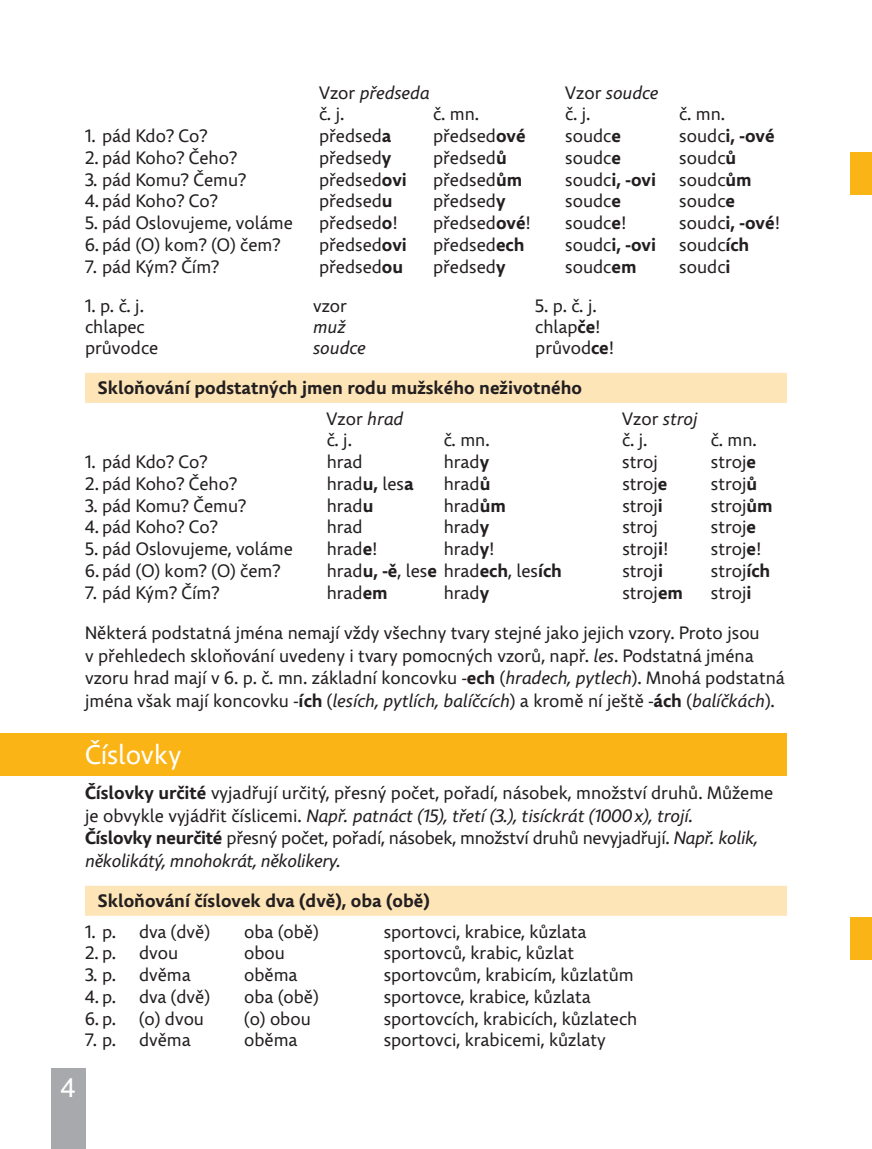
<style>
.page{position:relative;width:872px;height:1149px;background:#fff}
.page>*{position:absolute;margin:0;border:0;box-sizing:border-box;transform-origin:0 0}
.t1{font:27px "Comenia Sans";letter-spacing:-.005em;color:#fff}
.t2{font:18px/22.5px "Comenia Sans";color:#231f20}
.t3{font:700 18px/30.3px "Comenia Sans";color:#231f20}
.t4{font:italic 18px "Comenia Sans";color:#231f20}
.s1{font-style:normal}
.s2{font-weight:700}
.s3{font-weight:400}
.s4{font-weight:400;font-style:italic}
.s5{font-style:italic}
</style>
<div class="page">
<div style="left:51px;top:1067px;width:34px;height:81px;background:#a8a9ad"></div>
<div style="left:850px;top:152px;width:22px;height:43px;background:#fbb416"></div>
<div style="left:850px;top:916px;width:22px;height:43px;background:#fbb416"></div>
<div style="left:0;top:732px;width:787px;height:43px;background:#fbb416"></div>
<div style="left:85px;top:373px;width:702px;height:30px;background:#fee5b8"></div>
<div style="left:85px;top:885px;width:702px;height:30px;background:#fee5b8"></div>
<p class="t4" style="left:319px;top:81px;width:112px"><span class="s1">Vzor</span> předseda</p>
<p class="t4" style="left:565px;top:81px;width:95px"><span class="s1">Vzor</span> soudce</p>
<p class="t2" style="left:319px;top:103px;width:27px">č. j.</p>
<p class="t2" style="left:433px;top:103px;width:47px">č. mn.</p>
<p class="t2" style="left:565px;top:103px;width:27px">č. j.</p>
<p class="t2" style="left:679px;top:103px;width:47px">č. mn.</p>
<p class="t2" style="left:85px;top:125px;width:124px">1. pád Kdo? Co?</p>
<p class="t2" style="left:319px;top:125px;width:74px">předsed<span class="s2">a</span></p>
<p class="t2" style="left:433px;top:125px;width:94px">předsed<span class="s2">ové</span></p>
<p class="t2" style="left:565px;top:125px;width:57px">soudc<span class="s2">e</span></p>
<p class="t3" style="left:679px;top:121px;width:97px"><span class="s3">soudc</span>i, -ové</p>
<p class="t2" style="left:85px;top:147px;width:153px">2. pád Koho? Čeho?</p>
<p class="t2" style="left:319px;top:147px;width:74px">předsed<span class="s2">y</span></p>
<p class="t2" style="left:433px;top:147px;width:75px">předsed<span class="s2">ů</span></p>
<p class="t2" style="left:565px;top:147px;width:57px">soudc<span class="s2">e</span></p>
<p class="t2" style="left:679px;top:147px;width:58px">soudc<span class="s2">ů</span></p>
<p class="t2" style="left:85px;top:168px;width:163px">3. pád Komu? Čemu?</p>
<p class="t2" style="left:319px;top:168px;width:89px">předsed<span class="s2">ovi</span></p>
<p class="t2" style="left:433px;top:168px;width:91px">předsed<span class="s2">ům</span></p>
<p class="t3" style="left:565px;top:165px;width:92px"><span class="s3">soudc</span>i, -ovi</p>
<p class="t2" style="left:679px;top:168px;width:74px">soudc<span class="s2">ům</span></p>
<p class="t2" style="left:85px;top:190px;width:134px">4. pád Koho? Co?</p>
<p class="t2" style="left:319px;top:190px;width:75px">předsed<span class="s2">u</span></p>
<p class="t2" style="left:433px;top:190px;width:74px">předsed<span class="s2">y</span></p>
<p class="t2" style="left:565px;top:190px;width:57px">soudc<span class="s2">e</span></p>
<p class="t2" style="left:679px;top:190px;width:57px">soudc<span class="s2">e</span></p>
<p class="t2" style="left:85px;top:212px;width:209px">5. pád Oslovujeme, voláme</p>
<p class="t2" style="left:319px;top:212px;width:80px">předsed<span class="s2">o</span>!</p>
<p class="t2" style="left:433px;top:212px;width:99px">předsed<span class="s2">ové</span>!</p>
<p class="t2" style="left:565px;top:212px;width:63px">soudc<span class="s2">e</span>!</p>
<p class="t2" style="left:679px;top:212px;width:102px">soudc<span class="s2">i, -ové</span>!</p>
<p class="t2" style="left:85px;top:234px;width:197px">6. pád (O) kom? (O) čem?</p>
<p class="t2" style="left:319px;top:234px;width:89px">předsed<span class="s2">ovi</span></p>
<p class="t2" style="left:433px;top:234px;width:93px">předsed<span class="s2">ech</span></p>
<p class="t3" style="left:565px;top:230px;width:92px"><span class="s3">soudc</span>i, -ovi</p>
<p class="t2" style="left:679px;top:234px;width:72px">soudc<span class="s2">ích</span></p>
<p class="t2" style="left:85px;top:255px;width:136px">7. pád Kým? Čím?</p>
<p class="t2" style="left:319px;top:255px;width:86px">předsed<span class="s2">ou</span></p>
<p class="t2" style="left:433px;top:255px;width:74px">předsed<span class="s2">y</span></p>
<p class="t2" style="left:565px;top:255px;width:73px">soudc<span class="s2">em</span></p>
<p class="t2" style="left:679px;top:255px;width:53px">soudc<span class="s2">i</span></p>
<p class="t2" style="left:85px;top:294px;width:60px">1. p. č. j.</p>
<p class="t2" style="left:313px;top:294px;width:35px">vzor</p>
<p class="t2" style="left:535px;top:294px;width:63px">5. p. č. j.</p>
<p class="t2" style="left:85px;top:315px;width:61px">chlapec</p>
<p class="t4" style="left:313px;top:315px;width:34px">muž</p>
<p class="t2" style="left:535px;top:315px;width:67px">chlap<span class="s2">če</span>!</p>
<p class="t2" style="left:85px;top:336px;width:75px">průvodce</p>
<p class="t4" style="left:313px;top:336px;width:54px">soudce</p>
<p class="t2" style="left:535px;top:336px;width:81px">průvod<span class="s2">ce</span>!</p>
<p class="t3" style="left:327px;top:373px;width:257px;text-indent:-229px">Skloňování podstatných jmen rodu mužského neživotného<br><span class="s3">Vzor</span> <span class="s4">hrad</span></p>
<p class="t4" style="left:622px;top:407px;width:77px"><span class="s1">Vzor</span> stroj</p>
<p class="t2" style="left:327px;top:429px;width:27px">č. j.</p>
<p class="t2" style="left:444px;top:429px;width:47px">č. mn.</p>
<p class="t2" style="left:622px;top:429px;width:27px">č. j.</p>
<p class="t2" style="left:711px;top:429px;width:47px">č. mn.</p>
<p class="t2" style="left:85px;top:451px;width:124px">1. pád Kdo? Co?</p>
<p class="t2" style="left:327px;top:451px;width:37px">hrad</p>
<p class="t2" style="left:444px;top:451px;width:47px">hrad<span class="s2">y</span></p>
<p class="t2" style="left:622px;top:451px;width:37px">stroj</p>
<p class="t2" style="left:711px;top:451px;width:47px">stroj<span class="s2">e</span></p>
<p class="t2" style="left:85px;top:472px;width:153px">2. pád Koho? Čeho?</p>
<p class="t2" style="left:327px;top:472px;width:88px">hrad<span class="s2">u,</span> les<span class="s2">a</span></p>
<p class="t2" style="left:444px;top:472px;width:48px">hrad<span class="s2">ů</span></p>
<p class="t2" style="left:622px;top:472px;width:47px">stroj<span class="s2">e</span></p>
<p class="t2" style="left:711px;top:472px;width:48px">stroj<span class="s2">ů</span></p>
<p class="t2" style="left:85px;top:494px;width:163px">3. pád Komu? Čemu?</p>
<p class="t2" style="left:327px;top:494px;width:48px">hrad<span class="s2">u</span></p>
<p class="t2" style="left:444px;top:494px;width:64px">hrad<span class="s2">ům</span></p>
<p class="t2" style="left:622px;top:494px;width:42px">stroj<span class="s2">i</span></p>
<p class="t2" style="left:711px;top:494px;width:63px">stroj<span class="s2">ům</span></p>
<p class="t2" style="left:85px;top:516px;width:134px">4. pád Koho? Co?</p>
<p class="t2" style="left:327px;top:516px;width:37px">hrad</p>
<p class="t2" style="left:444px;top:516px;width:47px">hrad<span class="s2">y</span></p>
<p class="t2" style="left:622px;top:516px;width:37px">stroj</p>
<p class="t2" style="left:711px;top:516px;width:47px">stroj<span class="s2">e</span></p>
<p class="t2" style="left:85px;top:538px;width:209px">5. pád Oslovujeme, voláme</p>
<p class="t2" style="left:327px;top:538px;width:53px">hrad<span class="s2">e</span>!</p>
<p class="t2" style="left:444px;top:538px;width:52px">hrad<span class="s2">y</span>!</p>
<p class="t2" style="left:622px;top:538px;width:48px">stroj<span class="s2">i</span>!</p>
<p class="t2" style="left:711px;top:538px;width:52px">stroj<span class="s2">e</span>!</p>
<p class="t2" style="left:85px;top:559px;width:197px">6. pád (O) kom? (O) čem?</p>
<p class="t2" style="left:327px;top:559px;width:237px">hrad<span class="s2">u, -ě</span>, les<span class="s2">e</span> hrad<span class="s2">ech</span>, les<span class="s2">ích</span></p>
<p class="t2" style="left:622px;top:559px;width:42px">stroj<span class="s2">i</span></p>
<p class="t2" style="left:711px;top:559px;width:61px">stroj<span class="s2">ích</span></p>
<p class="t2" style="left:85px;top:581px;width:136px">7. pád Kým? Čím?</p>
<p class="t2" style="left:327px;top:581px;width:63px">hrad<span class="s2">em</span></p>
<p class="t2" style="left:444px;top:581px;width:47px">hrad<span class="s2">y</span></p>
<p class="t2" style="left:622px;top:581px;width:62px">stroj<span class="s2">em</span></p>
<p class="t2" style="left:711px;top:581px;width:42px">stroj<span class="s2">i</span></p>
<p class="t2" style="left:85px;top:622px;width:701px">Některá podstatná jména nemají vždy všechny tvary stejné jako jejich vzory. Proto jsou<br>v přehledech skloňování uvedeny i tvary pomocných vzorů, např. <span class="s5">les</span>. Podstatná jména vzoru hrad mají v 6. p. č. mn. základní koncovku -<span class="s2">ech</span> (<span class="s5">hradech, pytlech</span>). Mnohá podstatná jména však mají koncovku -<span class="s2">ích</span> (<span class="s5">lesích, pytlích, balíčcích</span>) a kromě ní ještě -<span class="s2">ách</span> (<span class="s5">balíčkách</span>).</p>
<h1 class="t1" style="left:85px;top:737px;width:98px">Číslovky</h1>
<p class="t2" style="left:85px;top:782px;width:690px"><span class="s2">Číslovky určité</span> vyjadřují určitý, přesný počet, pořadí, násobek, množství druhů. Můžeme je obvykle vyjádřit číslicemi. <span class="s5">Např. patnáct (15), třetí (3.), tisíckrát (1000x), trojí.<br></span><span class="s2">Číslovky neurčité</span> přesný počet, pořadí, násobek, množství druhů nevyjadřují. <span class="s5">Např. kolik, několikátý, mnohokrát, několikery.</span></p>
<p class="t3" style="left:98px;top:886px;width:333px">Skloňování číslovek dva (dvě), oba (obě)</p>
<p class="t2" style="left:85px;top:920px;width:33px">1. p.</p>
<p class="t2" style="left:139px;top:920px;width:72px">dva (dvě)</p>
<p class="t2" style="left:244px;top:920px;width:76px">oba (obě)</p>
<p class="t2" style="left:384px;top:920px;width:204px">sportovci, krabice, kůzlata</p>
<p class="t2" style="left:85px;top:942px;width:33px">2. p.</p>
<p class="t2" style="left:139px;top:942px;width:41px">dvou</p>
<p class="t2" style="left:244px;top:942px;width:42px">obou</p>
<p class="t2" style="left:384px;top:942px;width:192px">sportovců, krabic, kůzlat</p>
<p class="t2" style="left:85px;top:963px;width:33px">3. p.</p>
<p class="t2" style="left:139px;top:963px;width:53px">dvěma</p>
<p class="t2" style="left:244px;top:963px;width:55px">oběma</p>
<p class="t2" style="left:384px;top:963px;width:251px">sportovcům, krabicím, kůzlatům</p>
<p class="t2" style="left:85px;top:985px;width:33px">4. p.</p>
<p class="t2" style="left:139px;top:985px;width:72px">dva (dvě)</p>
<p class="t2" style="left:244px;top:985px;width:76px">oba (obě)</p>
<p class="t2" style="left:384px;top:985px;width:209px">sportovce, krabice, kůzlata</p>
<p class="t2" style="left:85px;top:1007px;width:33px">6. p.</p>
<p class="t2" style="left:139px;top:1007px;width:67px">(o) dvou</p>
<p class="t2" style="left:244px;top:1007px;width:68px">(o) obou</p>
<p class="t2" style="left:384px;top:1007px;width:255px">sportovcích, krabicích, kůzlatech</p>
<p class="t2" style="left:85px;top:1028px;width:33px">7. p.</p>
<p class="t2" style="left:139px;top:1028px;width:53px">dvěma</p>
<p class="t2" style="left:244px;top:1028px;width:55px">oběma</p>
<p class="t2" style="left:384px;top:1028px;width:224px">sportovci, krabicemi, kůzlaty</p>
<h1 class="t1" style="left:61px;top:1069px;width:16px">4</h1>
</div>
